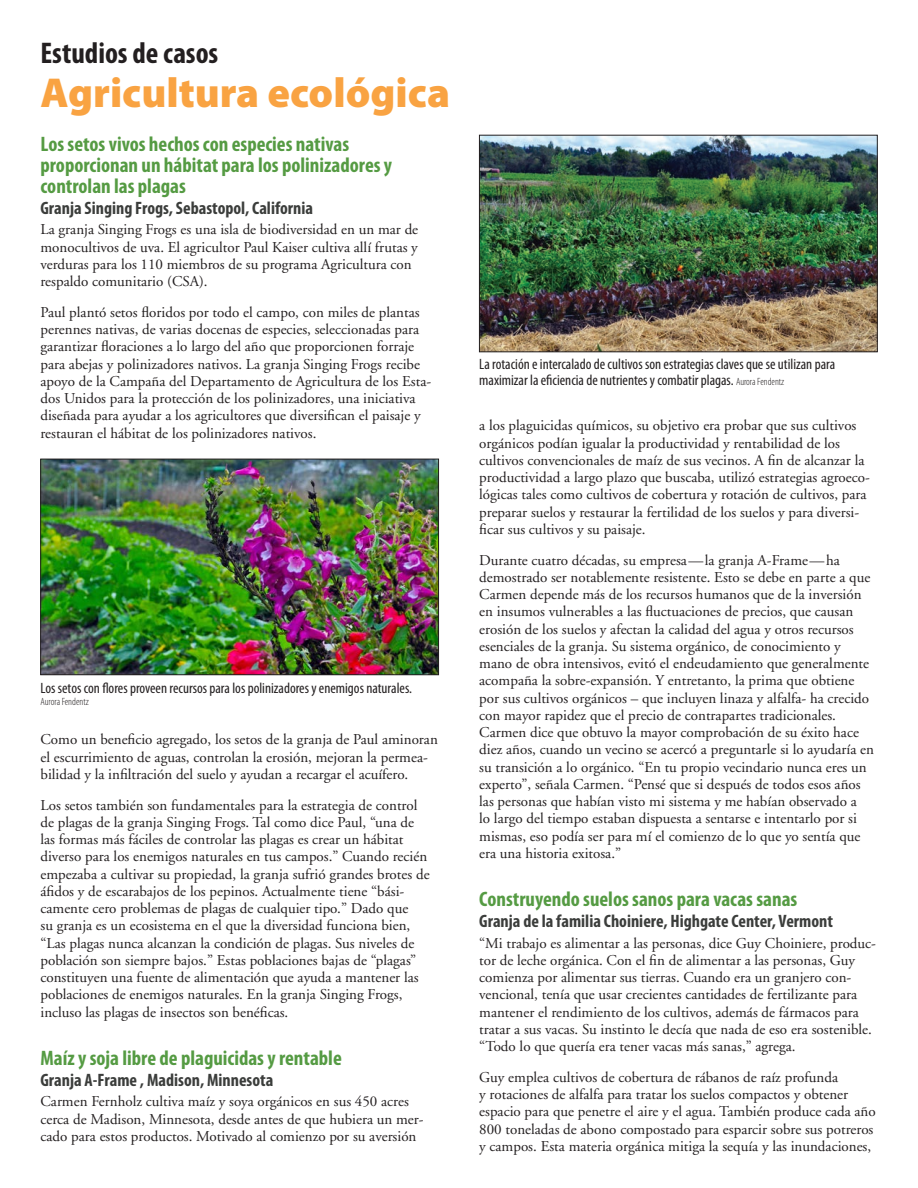
<style>
.page{position:relative;width:918px;height:1188px;background:#fff}
.page>*{position:absolute;margin:0;border:0;box-sizing:border-box;transform-origin:0 0}
.subtitle{font:900 42px "Myriad Pro";color:#f9a342}
.head1{font:700 condensed 30px "Myriad Pro";color:#231f20}
.head1-2{font:700 condensed 21px/21px "Myriad Pro";color:#559b43}
.head2{font:700 condensed 18px "Myriad Pro";color:#3b3d3b}
.body_text{font:15px/17.2px "Adobe Garamond";color:#231f20}
.t1{font:condensed 15px/16.5px "Myriad Pro";color:#231f20}
.t2{font:300 condensed 10.5px "Myriad Pro";color:#231f20}
.s1{font-weight:300;font-size:10.5px}
</style>
<div class="page">
<img style="left:42px;top:461px;width:395px;height:212px">
<div style="left:40px;top:459px;width:399px;height:216px;border:1px solid #231f20"></div>
<img style="left:481px;top:137px;width:395px;height:213px">
<div style="left:479px;top:135px;width:399px;height:217px;border:1px solid #231f20"></div>
<p class="head1" style="left:40px;top:34px;width:179px">Estudios de casos</p>
<p class="subtitle" style="left:40px;top:65px;width:411px">Agricultura ecológica</p>
<p class="head1-2" style="left:40px;top:133px;width:353px">Los setos vivos hechos con especies nativas proporcionan un hábitat para los polinizadores y controlan las plagas</p>
<p class="head2" style="left:40px;top:197px;width:274px">Granja Singing Frogs, Sebastopol, California</p>
<p class="body_text" style="left:40px;top:221px;width:379px">La granja Singing Frogs es una isla de biodiversidad en un mar de monocultivos de uva. El agricultor Paul Kaiser cultiva allí frutas y verduras para los 110 miembros de su programa Agricultura con respaldo comunitario (CSA).</p>
<p class="body_text" style="left:40px;top:304px;width:392px">Paul plantó setos floridos por todo el campo, con miles de plantas perennes nativas, de varias docenas de especies, seleccionadas para garantizar floraciones a lo largo del año que proporcionen forraje para abejas y polinizadores nativos. La granja Singing Frogs recibe apoyo de la Campaña del Departamento de Agricultura de los Esta&shy;dos Unidos para la protección de los polinizadores, una iniciativa diseñada para ayudar a los agricultores que diversifican el paisaje y restauran el hábitat de los polinizadores nativos.</p>
<p class="t1" style="left:40px;top:680px;width:373px">Los setos con flores proveen recursos para los polinizadores y enemigos naturales.</p>
<p class="t2" style="left:40px;top:695px;width:50px">Aurora Fendentz</p>
<p class="body_text" style="left:40px;top:731px;width:399px">Como un beneficio agregado, los setos de la granja de Paul aminoran el escurrimiento de aguas, controlan la erosión, mejoran la permea&shy;bilidad y la infiltración del suelo y ayudan a recargar el acuífero.</p>
<p class="body_text" style="left:40px;top:797px;width:391px">Los setos también son fundamentales para la estrategia de control de plagas de la granja Singing Frogs. Tal como dice Paul, “una de las formas más fáciles de controlar las plagas es crear un hábitat diverso para los enemigos naturales en tus campos.” Cuando recién empezaba a cultivar su propiedad, la granja sufrió grandes brotes de áfidos y de escarabajos de los pepinos. Actualmente tiene “bási&shy;camente cero problemas de plagas de cualquier tipo.” Dado que<br>su granja es un ecosistema en el que la diversidad funciona bien, “Las plagas nunca alcanzan la condición de plagas. Sus niveles de población son siempre bajos.” Estas poblaciones bajas de “plagas” constituyen una fuente de alimentación que ayuda a mantener las poblaciones de enemigos naturales. En la granja Singing Frogs, incluso las plagas de insectos son benéficas.</p>
<p class="head1-2" style="left:40px;top:1047px;width:303px">Maíz y soja libre de plaguicidas y rentable</p>
<p class="head2" style="left:40px;top:1069px;width:234px">Granja A-Frame , Madison, Minnesota</p>
<p class="body_text" style="left:40px;top:1093px;width:385px">Carmen Fernholz cultiva maíz y soya orgánicos en sus 450 acres cerca de Madison, Minnesota, desde antes de que hubiera un mer&shy;cado para estos productos. Motivado al comienzo por su aversión</p>
<p class="t1" style="left:479px;top:355px;width:357px">La rotación e intercalado de cultivos son estrategias claves que se utilizan para maximizar la eficiencia de nutrientes y combatir plagas. <span class="s1">Aurora Fendentz</span></p>
<p class="body_text" style="left:479px;top:417px;width:392px">a los plaguicidas químicos, su objetivo era probar que sus cultivos orgánicos podían igualar la productividad y rentabilidad de los cultivos convencionales de maíz de sus vecinos. A fin de alcanzar la productividad a largo plazo que buscaba, utilizó estrategias agroeco&shy;lógicas tales como cultivos de cobertura y rotación de cultivos, para preparar suelos y restaurar la fertilidad de los suelos y para diversi&shy;ficar sus cultivos y su paisaje.</p>
<p class="body_text" style="left:479px;top:552px;width:396px">Durante cuatro décadas, su empresa—la granja A-Frame—ha demostrado ser notablemente resistente. Esto se debe en parte a que Carmen depende más de los recursos humanos que de la inversión en insumos vulnerables a las fluctuaciones de precios, que causan erosión de los suelos y afectan la calidad del agua y otros recursos esenciales de la granja. Su sistema orgánico, de conocimiento y mano de obra intensivos, evitó el endeudamiento que generalmente acompaña la sobre-expansión. Y entretanto, la prima que obtiene por sus cultivos orgánicos – que incluyen linaza y alfalfa- ha crecido con mayor rapidez que el precio de contrapartes tradicionales.<br>Carmen dice que obtuvo la mayor comprobación de su éxito hace diez años, cuando un vecino se acercó a preguntarle si lo ayudaría en su transición a lo orgánico. “En tu propio vecindario nunca eres un experto”, señala Carmen. “Pensé que si después de todos esos años las personas que habían visto mi sistema y me habían observado a<br>lo largo del tiempo estaban dispuesta a sentarse e intentarlo por si mismas, eso podía ser para mí el comienzo de lo que yo sentía que era una historia exitosa.”</p>
<p class="head1-2" style="left:479px;top:888px;width:320px">Construyendo suelos sanos para vacas sanas</p>
<p class="head2" style="left:479px;top:910px;width:355px">Granja de la familia Choiniere, Highgate Center, Vermont</p>
<p class="body_text" style="left:479px;top:935px;width:398px">“Mi trabajo es alimentar a las personas, dice Guy Choiniere, produc&shy;tor de leche orgánica. Con el fin de alimentar a las personas, Guy comienza por alimentar sus tierras. Cuando era un granjero con&shy;vencional, tenía que usar crecientes cantidades de fertilizante para mantener el rendimiento de los cultivos, además de fármacos para tratar a sus vacas. Su instinto le decía que nada de eso era sostenible. “Todo lo que quería era tener vacas más sanas,” agrega.</p>
<p class="body_text" style="left:479px;top:1069px;width:398px">Guy emplea cultivos de cobertura de rábanos de raíz profunda<br>y rotaciones de alfalfa para tratar los suelos compactos y obtener espacio para que penetre el aire y el agua. También produce cada año 800 toneladas de abono compostado para esparcir sobre sus potreros y campos. Esta materia orgánica mitiga la sequía y las inundaciones,</p>
</div>
